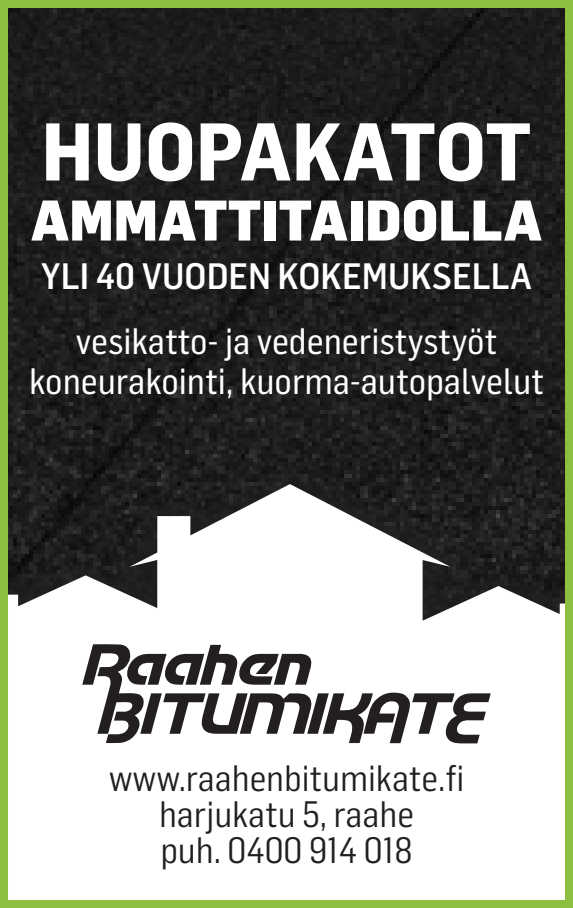
<style>
.page{position:relative;width:573px;height:908px;background:#fff}
.page>*{position:absolute;margin:0;border:0;box-sizing:border-box;transform-origin:0 0}
.t1{font:700 80px "Flama Semicondensed";color:#fff}
.t2{font:900 56px "Flama Semicondensed";color:#fff}
.t3{font:36px/40px "Flama Semicondensed Basic";color:#fff;text-align:center}
.t4{font:36px/36px "Flama Semicondensed";color:#231f20;text-align:center}
.t5{font:500 36px "Flama Semicondensed";color:#fff}
</style>
<div class="page">
<img style="left:9px;top:9px;width:555px;height:444px">
<div style="left:0;top:453px;width:573px;height:454px;background:#231f20"></div>
<div style="left:9px;top:705px;width:555px;height:193px;background:#fff"></div>
<svg style="left:9px;top:484px;width:555px;height:221px;fill:#fff"></svg>
<div style="left:0;top:0;width:573px;height:907px;border:8px solid #8dbe3e"></div>
<svg style="left:82px;top:644px;width:408px;height:99px"></svg>
<h1 class="t1" style="left:41px;top:99px;width:491px">HUOPAKATOT</h1>
<h2 class="t2" style="left:31px;top:183px;width:513px">AMMATTITAIDOLLA</h2>
<p class="t5" style="left:41px;top:252px;width:493px">YLI 40 VUODEN KOKEMUKSELLA</p>
<p class="t3" style="left:29px;top:319px;width:516px">vesikatto- ja vedeneristystyöt koneurakointi, kuorma-autopalvelut</p>
<p class="t4" style="left:109px;top:758px;width:357px">www.raahenbitumikate.fi harjukatu 5, raahe<br>puh. 0400 914 018</p>
</div>
